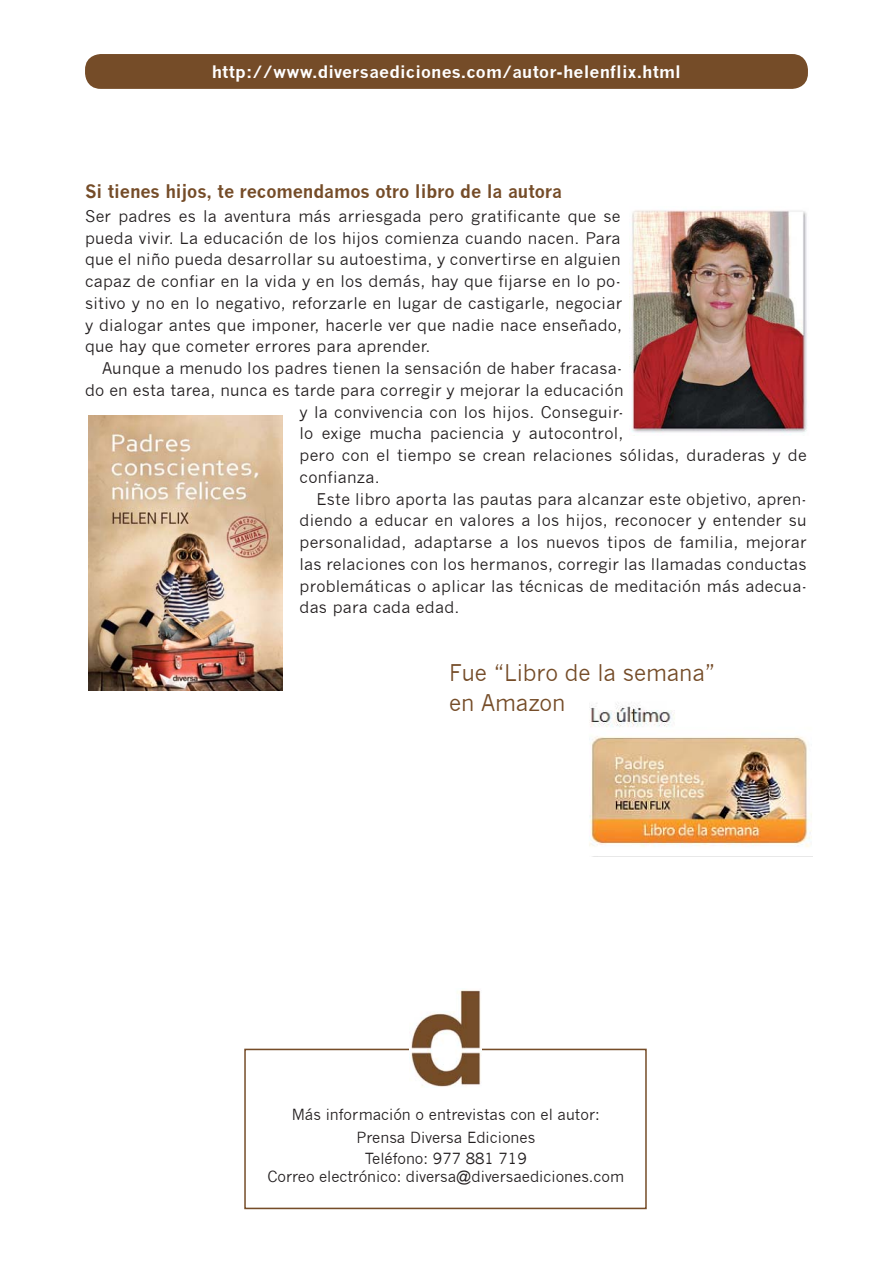
<style>
.page{position:relative;width:893px;height:1263px;background:#fff}
.page>*{position:absolute;margin:0;border:0;box-sizing:border-box;transform-origin:0 0}
.t1{font:22.5px/30px "News Gothic";letter-spacing:-.005em;color:#754c28}
.t2{font:700 18px "News Gothic";letter-spacing:-.005em;color:#754c28}
.t3{font:700 16.5px "News Gothic";letter-spacing:.01em;color:#fff;scale:1.05 1}
.t4{font:15.75px/21.8px "News Gothic";letter-spacing:.015em;color:#231f20;text-align:justify}
.t5{font:15px/23.2px "News Gothic";color:#231f20;text-align:center}
</style>
<div class="page">
<img style="left:589px;top:703px;width:223px;height:144px">
<div style="left:244px;top:1049px;width:403px;height:160px;border:2px solid #754c28"></div>
<div style="left:86px;top:55px;width:721px;height:33px;background:#754c28;border-radius:15px"></div>
<div style="left:85px;top:54px;width:723px;height:35px;border:2px solid #754c28;border-radius:15px"></div>
<img style="left:409px;top:990px;width:73px;height:98px">
<img style="left:88px;top:415px;width:194px;height:276px">
<img style="left:631px;top:210px;width:176px;height:225px">
<p class="t3" style="left:212px;top:62px;width:448px">http://www.diversaediciones.com/autor-helenflix.html</p>
<p class="t2" style="left:85px;top:180px;width:479px">Si tienes hijos, te recomendamos otro libro de la autora</p>
<p class="t4" style="left:85px;top:205px;width:539px">Ser padres es la aventura más arriesgada pero gratificante que se pueda vivir. La educación de los hijos comienza cuando nacen. Para que el niño pueda desarrollar su autoestima, y convertirse en alguien capaz de confiar en la vida y en los demás, hay que fijarse en lo po&shy;sitivo y no en lo negativo, reforzarle en lugar de castigarle, negociar y dialogar antes que imponer, hacerle ver que nadie nace enseñado, que hay que cometer errores para aprender.</p>
<p class="t4" style="left:102px;top:357px;width:522px">Aunque a menudo los padres tienen la sensación de haber fracasa-</p>
<p class="t4" style="left:85px;top:379px;width:540px">do en esta tarea, nunca es tarde para corregir y mejorar la educación</p>
<p class="t4" style="left:300px;top:401px;width:326px">y la convivencia con los hijos. Conseguir-</p>
<p class="t4" style="left:300px;top:422px;width:326px">lo exige mucha paciencia y autocontrol,</p>
<p class="t4" style="left:300px;top:444px;width:509px">pero con el tiempo se crean relaciones sólidas, duraderas y de</p>
<p class="t4" style="left:300px;top:466px;width:82px">confianza.</p>
<p class="t4" style="left:317px;top:488px;width:492px">Este libro aporta las pautas para alcanzar este objetivo, apren-</p>
<p class="t4" style="left:300px;top:509px;width:509px">diendo a educar en valores a los hijos, reconocer y entender su</p>
<p class="t4" style="left:300px;top:531px;width:509px">personalidad, adaptarse a los nuevos tipos de familia, mejorar</p>
<p class="t4" style="left:300px;top:553px;width:509px">las relaciones con los hermanos, corregir las llamadas conductas</p>
<p class="t4" style="left:300px;top:575px;width:509px">problemáticas o aplicar las técnicas de meditación más adecua-</p>
<p class="t4" style="left:300px;top:596px;width:161px">das para cada edad.</p>
<h1 class="t1" style="left:449px;top:657px;width:268px">Fue “Libro de la semana” en Amazon</h1>
<p class="t5" style="left:292px;top:1103px;width:310px">Más información o entrevistas con el autor:<br>Prensa Diversa Ediciones</p>
<p class="t5" style="left:267px;top:1150px;width:358px;line-height:17.5px">Teléfono: 977 881 719<br>Correo electrónico: diversa@diversaediciones.com</p>
</div>
